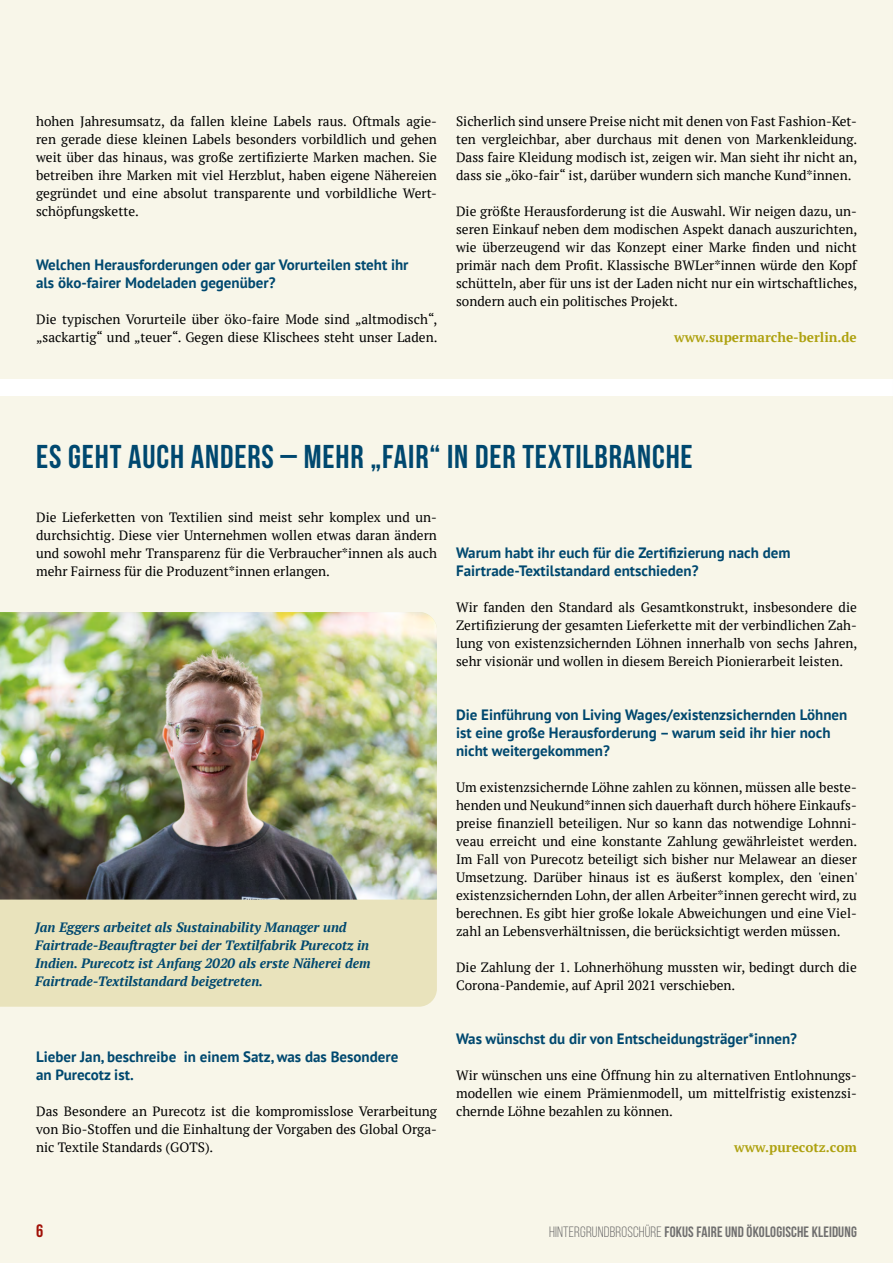
<style>
.page{position:relative;width:893px;height:1263px;background:#fff}
.page>*{position:absolute;margin:0;border:0;box-sizing:border-box;transform-origin:0 0}
.t1{font:33px "Bebas Neue";letter-spacing:.025em;color:#00486f}
.t2{font:18px "Bebas Neue";color:#a11007}
.t3{font:700 15px/18px "PT Sans";color:#00486f}
.t4{font:15px "Bebas Neue";letter-spacing:.01em;color:#706f6f}
.t5{font:13.5px/18px "PT Serif";color:#000;text-align:justify}
.t6{font:italic 700 13.5px/18px "PT Serif";color:#00486f}
.t7{font:700 13.5px "PT Serif";color:#aea10f}
.s1{font-style:inherit}
</style>
<div class="page">
<div style="left:0;top:396px;width:893px;height:867px;background:#f8f6e9"></div>
<div style="left:0;top:0;width:893px;height:378px;background:#f8f6e9"></div>
<div style="left:0;top:899px;width:437px;height:108px;background:#e9e3bc"></div>
<img style="left:0;top:612px;width:437px;height:287px">
<p class="t5" style="left:36px;top:112px;width:402px">hohen Jahresumsatz, da fallen kleine Labels raus. Oftmals agie&shy;ren gerade diese kleinen Labels besonders vorbildlich und gehen weit über das hinaus, was große zertifizierte Marken machen. Sie betreiben ihre Marken mit viel Herzblut, haben eigene Nähereien gegründet und eine absolut transparente und vorbildliche Wert&shy;schöpfungskette.</p>
<p class="t3" style="left:36px;top:255px;width:374px">Welchen Herausforderungen oder gar Vorurteilen steht ihr als öko-fairer Modeladen gegenüber?</p>
<p class="t5" style="left:36px;top:310px;width:403px">Die typischen Vorurteile über öko-faire Mode sind „altmodisch“, „sackartig“ und „teuer“. Gegen diese Klischees steht unser Laden.</p>
<p class="t5" style="left:456px;top:112px;width:403px">Sicherlich sind unsere Preise nicht mit denen von Fast Fashion-Ket&shy;ten vergleichbar, aber durchaus mit denen von Markenkleidung.<br>Dass faire Kleidung modisch ist, zeigen wir. Man sieht ihr nicht an, dass sie „öko-fair“ ist, darüber wundern sich manche Kund*innen.</p>
<p class="t5" style="left:456px;top:202px;width:403px">Die größte Herausforderung ist die Auswahl. Wir neigen dazu, un&shy;seren Einkauf neben dem modischen Aspekt danach auszurichten, wie überzeugend wir das Konzept einer Marke finden und nicht primär nach dem Profit. Klassische BWLer*innen würde den Kopf schütteln, aber für uns ist der Laden nicht nur ein wirtschaftliches, sondern auch ein politisches Projekt.</p>
<p class="t7" style="left:674px;top:328px;width:184px">www.supermarche-berlin.de</p>
<h1 class="t1" style="left:36px;top:438px;width:658px">ES GEHT AUCH ANDERS – MEHR „FAIR“ IN DER TEXTILBRANCHE</h1>
<p class="t5" style="left:36px;top:508px;width:402px">Die Lieferketten von Textilien sind meist sehr komplex und un&shy;durchsichtig. Diese vier Unternehmen wollen etwas daran ändern und sowohl mehr Transparenz für die Verbraucher*innen als auch mehr Fairness für die Produzent*innen erlangen.</p>
<p class="t6" style="left:35px;top:918px;width:337px">Jan Eggers arbeitet als Sustainability Manager und Fairtrade-Beauftragter bei der Textilfabrik Purecotz in Indien. Purecotz ist Anfang 2020 als erste Näherei dem Fairtrade-Textilstandard beigetreten.</p>
<p class="t3" style="left:36px;top:1047px;width:364px">Lieber Jan, beschreibe in einem Satz, was das Besondere an Purecotz ist.</p>
<p class="t5" style="left:36px;top:1102px;width:402px">Das Besondere an Purecotz ist die kompromisslose Verarbeitung von Bio-Stoffen und die Einhaltung der Vorgaben des Global Orga&shy;nic Textile Standards (GOTS).</p>
<p class="t3" style="left:456px;top:543px;width:336px">Warum habt ihr euch für die Zertifizierung nach dem<br>Fairtrade-Textilstandard entschieden?</p>
<p class="t5" style="left:456px;top:598px;width:403px">Wir fanden den Standard als Gesamtkonstrukt, insbesondere die Zertifizierung der gesamten Lieferkette mit der verbindlichen Zah&shy;lung von existenzsichernden Löhnen innerhalb von sechs Jahren, sehr visionär und wollen in diesem Bereich Pionierarbeit leisten.</p>
<p class="t3" style="left:456px;top:705px;width:393px">Die Einführung von Living Wages/existenzsichernden Löhnen ist eine große Herausforderung – warum seid ihr hier noch nicht weitergekommen?</p>
<p class="t5" style="left:456px;top:778px;width:403px">Um existenzsichernde Löhne zahlen zu können, müssen alle beste&shy;henden und Neukund*innen sich dauerhaft durch höhere Einkaufs&shy;preise finanziell beteiligen. Nur so kann das notwendige Lohnni&shy;veau erreicht und eine konstante Zahlung gewährleistet werden.<br>Im Fall von Purecotz beteiligt sich bisher nur Melawear an dieser Umsetzung. Darüber hinaus ist es äußerst komplex, den 'einen' existenzsichernden Lohn, der allen Arbeiter*innen gerecht wird, zu berechnen. Es gibt hier große lokale Abweichungen und eine Viel&shy;zahl an Lebensverhältnissen, die berücksichtigt werden müssen.</p>
<p class="t5" style="left:456px;top:958px;width:402px">Die Zahlung der 1. Lohnerhöhung mussten wir, bedingt durch die<br>Corona-Pandemie, auf April 2021 verschieben.</p>
<p class="t3" style="left:456px;top:1029px;width:343px">Was wünschst du dir von Entscheidungsträger*innen?</p>
<p class="t5" style="left:456px;top:1066px;width:402px">Wir wünschen uns eine Öffnung hin zu alternativen Entlohnungs&shy;modellen wie einem Prämienmodell, um mittelfristig existenzsi&shy;chernde Löhne bezahlen zu können.</p>
<p class="t7" style="left:734px;top:1138px;width:124px">www.purecotz.com</p>
<h2 class="t2" style="left:36px;top:1221px;width:9px">6</h2>
<p class="t4" style="left:549px;top:1224px;width:309px"><span class="s1">HINTERGRUNDBROSCHÜRE</span> FOKUS FAIRE UND ÖKOLOGISCHE KLEIDUNG</p>
</div>
